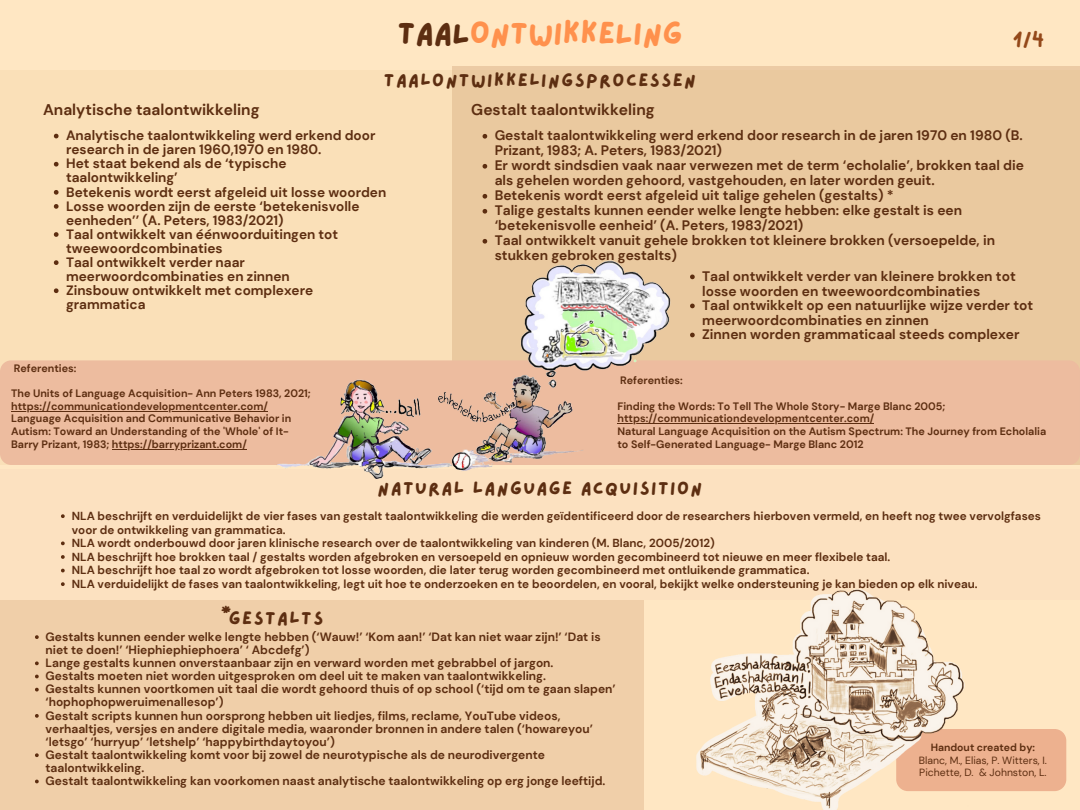
<style>
.page{position:relative;width:1080px;height:810px;background:#ffe7c3}
.page>*{position:absolute;margin:0;border:0;box-sizing:border-box;transform-origin:0 0}
.t1{font:31.5px "Lazydog";color:#ff914d}
.t2{font:19px "Lazydog";color:#94491a}
.t3{font:18.5px "Lazydog";letter-spacing:.08em;color:#5d2e11}
.t4{font:700 15.56px "DM Sans";color:#5d2e11}
.t5{font:700 15.5px "DM Sans";color:#5d2e11}
.t6{font:700 13.75px/15px "DM Sans";color:#5d2e11}
.t7{font:700 13.56px/14.1px "DM Sans";color:#5d2e11}
.t8{font:12.06px "Lazydog";color:#5d2e11}
.t9{font:700 12px/13.1px "DM Sans";color:#5d2e11}
.t10{font:700 11.69px/13.6px "DM Sans";color:#5d2e11}
.t11{font:700 10.75px/12.6px "DM Sans";color:#5d2e11}
.t12{font:10.44px/12.4px "DM Sans";color:#5d2e11}
.t13{font:700 10.44px "DM Sans";color:#5d2e11}
.s1{color:#5d2e11}
</style>
<div class="page">
<div style="left:0;top:470px;width:1080px;height:130px;background:#fce1c0"></div>
<svg style="left:61px;top:514px;width:4px;height:4px"></svg>
<svg style="left:61px;top:542px;width:4px;height:3px"></svg>
<svg style="left:61px;top:555px;width:4px;height:4px"></svg>
<svg style="left:61px;top:569px;width:4px;height:3px"></svg>
<svg style="left:61px;top:582px;width:4px;height:4px"></svg>
<div style="left:0;top:70px;width:1080px;height:395px;background:linear-gradient(to right,#fce3bc,#e5c297)"></div>
<svg style="left:483px;top:134px;width:4px;height:5px"></svg>
<svg style="left:483px;top:164px;width:4px;height:5px"></svg>
<svg style="left:483px;top:194px;width:4px;height:5px"></svg>
<svg style="left:483px;top:209px;width:4px;height:5px"></svg>
<svg style="left:483px;top:239px;width:4px;height:5px"></svg>
<div style="left:0;top:600px;width:644px;height:210px;background:#f0cfa9"></div>
<div style="left:896px;top:729px;width:170px;height:62px;background:#edb18f;border-radius:12px"></div>
<img style="left:696px;top:589px;width:269px;height:221px">
<div style="left:0;top:360px;width:1080px;height:105px;background:#edbc9f;border-radius:11px"></div>
<img style="left:236px;top:250px;width:451px;height:229px">
<svg style="left:35px;top:635px;width:4px;height:4px"></svg>
<svg style="left:35px;top:661px;width:4px;height:4px"></svg>
<svg style="left:35px;top:675px;width:4px;height:3px"></svg>
<svg style="left:35px;top:688px;width:4px;height:3px"></svg>
<svg style="left:35px;top:714px;width:4px;height:4px"></svg>
<svg style="left:35px;top:753px;width:4px;height:4px"></svg>
<svg style="left:35px;top:780px;width:4px;height:3px"></svg>
<hr style="left:617px;top:423px;width:257px;height:1px;background:#5d2e11">
<svg style="left:54px;top:134px;width:5px;height:4px"></svg>
<svg style="left:54px;top:162px;width:5px;height:5px"></svg>
<svg style="left:54px;top:190px;width:5px;height:5px"></svg>
<svg style="left:54px;top:204px;width:5px;height:5px"></svg>
<svg style="left:54px;top:232px;width:5px;height:5px"></svg>
<svg style="left:54px;top:260px;width:5px;height:5px"></svg>
<svg style="left:54px;top:288px;width:5px;height:5px"></svg>
<svg style="left:690px;top:275px;width:5px;height:4px"></svg>
<svg style="left:690px;top:304px;width:5px;height:4px"></svg>
<svg style="left:690px;top:333px;width:5px;height:4px"></svg>
<hr style="left:11px;top:411px;width:257px;height:1px;background:#5d2e11">
<hr style="left:112px;top:449px;width:135px;height:1px;background:#5d2e11">
<h1 class="t1" style="left:397px;top:18px;width:287px"><span class="s1">TAAL</span>ONTWIKKELING</h1>
<h3 class="t3" style="left:384px;top:71px;width:314px">TAALONTWIKKELINGSPROCESSEN</h3>
<h2 class="t2" style="left:1013px;top:30px;width:33px">1/4</h2>
<p class="t5" style="left:43px;top:99px;width:218px">Analytische taalontwikkeling</p>
<p class="t7" style="left:66px;top:129px;width:322px">Analytische taalontwikkeling werd erkend door research in de jaren 1960,1970 en 1980.<br>Het staat bekend als de ‘typische taalontwikkeling’<br>Betekenis wordt eerst afgeleid uit losse woorden Losse woorden zijn de eerste ‘betekenisvolle eenheden’’ (A. Peters, 1983/2021)<br>Taal ontwikkelt van éénwoorduitingen tot tweewoordcombinaties<br>Taal ontwikkelt verder naar meerwoordcombinaties en zinnen<br>Zinsbouw ontwikkelt met complexere grammatica</p>
<p class="t11" style="left:14px;top:362px;width:64px">Referenties:</p>
<p class="t11" style="left:11px;top:387px;width:301px">The Units of Language Acquisition- Ann Peters 1983, 2021; https://communicationdevelopmentcenter.com/ Language Acquisition and Communicative Behavior in Autism: Toward an Understanding of the 'Whole' of It-Barry Prizant, 1983; https://barryprizant.com/</p>
<p class="t4" style="left:471px;top:99px;width:185px">Gestalt taalontwikkeling</p>
<p class="t6" style="left:495px;top:128px;width:531px">Gestalt taalontwikkeling werd erkend door research in de jaren 1970 en 1980 (B.<br>Prizant, 1983; A. Peters, 1983/2021)<br>Er wordt sindsdien vaak naar verwezen met de term ‘echolalie’, brokken taal die als gehelen worden gehoord, vastgehouden, en later worden geuit.<br>Betekenis wordt eerst afgeleid uit talige gehelen (gestalts) *<br>Talige gestalts kunnen eender welke lengte hebben: elke gestalt is een ‘betekenisvolle eenheid’ (A. Peters, 1983/2021)<br>Taal ontwikkelt vanuit gehele brokken tot kleinere brokken (versoepelde, in stukken gebroken gestalts)</p>
<p class="t6" style="left:702px;top:269px;width:333px;line-height:14.5px">Taal ontwikkelt verder van kleinere brokken tot losse woorden en tweewoordcombinaties<br>Taal ontwikkelt op een natuurlijke wijze verder tot meerwoordcombinaties en zinnen<br>Zinnen worden grammaticaal steeds complexer</p>
<p class="t11" style="left:620px;top:374px;width:64px">Referenties:</p>
<p class="t11" style="left:617px;top:400px;width:430px">Finding the Words: To Tell The Whole Story- Marge Blanc 2005; https://communicationdevelopmentcenter.com/<br>Natural Language Acquisition on the Autism Spectrum: The Journey from Echolalia to Self-Generated Language- Marge Blanc 2012</p>
<h3 class="t3" style="left:378px;top:479px;width:326px">NATURAL LANGUAGE ACQUISITION</h3>
<p class="t10" style="left:72px;top:509px;width:971px">NLA beschrijft en verduidelijkt de vier fases van gestalt taalontwikkeling die werden geïdentificeerd door de researchers hierboven vermeld, en heeft nog twee vervolgfases voor de ontwikkeling van grammatica.<br>NLA wordt onderbouwd door jaren klinische research over de taalontwikkeling van kinderen (M. Blanc, 2005/2012)<br>NLA beschrijft hoe brokken taal / gestalts worden afgebroken en versoepeld en opnieuw worden gecombineerd tot nieuwe en meer flexibele taal.<br>NLA beschrijft hoe taal zo wordt afgebroken tot losse woorden, die later terug worden gecombineerd met ontluikende grammatica.<br>NLA verduidelijkt de fases van taalontwikkeling, legt uit hoe te onderzoeken en te beoordelen, en vooral, bekijkt welke ondersteuning je kan bieden op elk niveau.</p>
<p class="t8" style="left:221px;top:604px;width:12px">*</p>
<h3 class="t3" style="left:229px;top:609px;width:96px">GESTALTS</h3>
<p class="t9" style="left:46px;top:630px;width:572px">Gestalts kunnen eender welke lengte hebben (‘Wauw!’ ‘Kom aan!’ ‘Dat kan niet waar zijn!’ ‘Dat is niet te doen!’ ‘Hiephiephiephoera’ ‘ Abcdefg’)<br>Lange gestalts kunnen onverstaanbaar zijn en verward worden met gebrabbel of jargon.<br>Gestalts moeten niet worden uitgesproken om deel uit te maken van taalontwikkeling.<br>Gestalts kunnen voortkomen uit taal die wordt gehoord thuis of op school (‘tijd om te gaan slapen’ ‘hophophopweruimenallesop’)<br>Gestalt scripts kunnen hun oorsprong hebben uit liedjes, films, reclame, YouTube videos, verhaaltjes, versjes en andere digitale media, waaronder bronnen in andere talen (‘howareyou’ ‘letsgo’ ‘hurryup’ ‘letshelp’ ‘happybirthdaytoyou’)<br>Gestalt taalontwikkeling komt voor bij zowel de neurotypische als de neurodivergente taalontwikkeling.<br>Gestalt taalontwikkeling kan voorkomen naast analytische taalontwikkeling op erg jonge leeftijd.</p>
<p class="t13" style="left:931px;top:741px;width:106px">Handout created by:</p>
<p class="t12" style="left:919px;top:754px;width:130px">Blanc, M., Elias, P. Witters, I.<br>Pichette, D. &amp; Johnston, L.</p>
</div>
